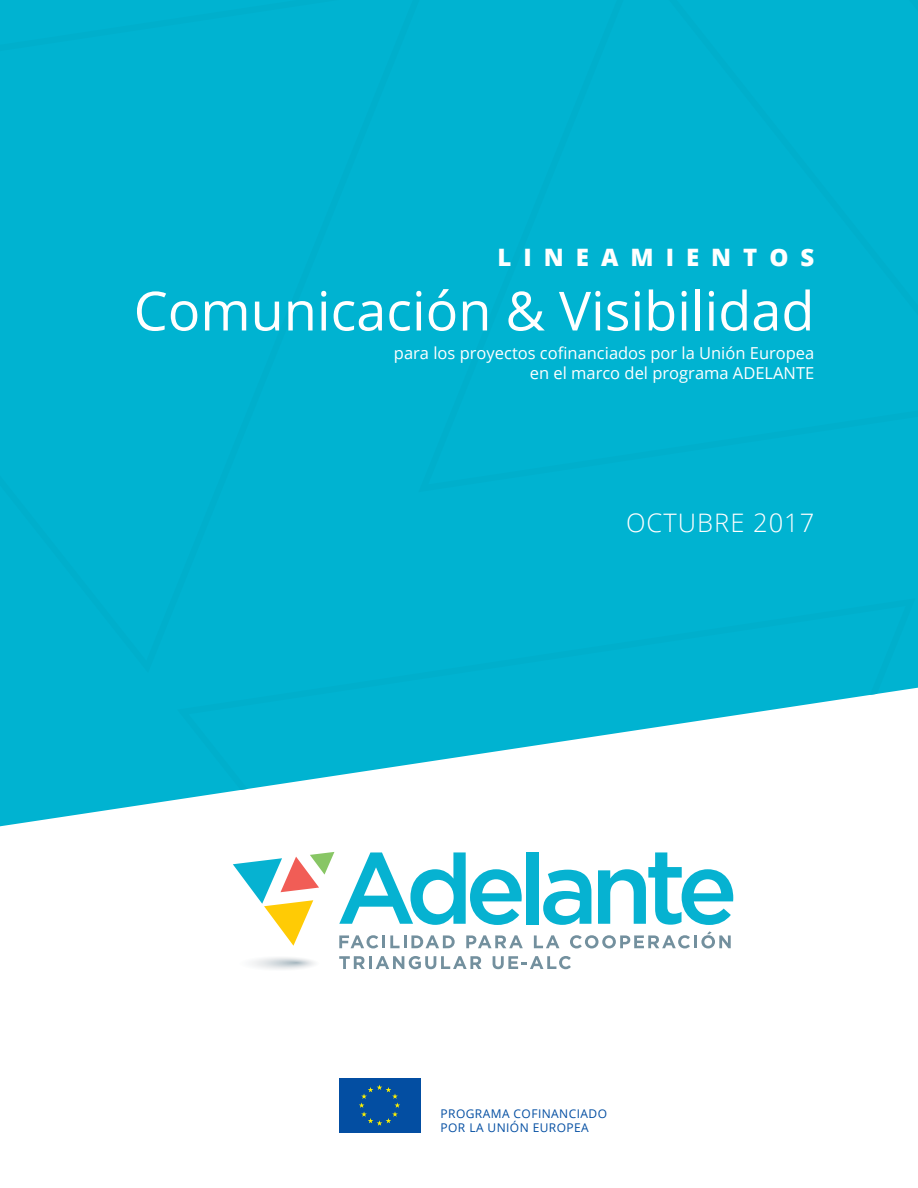
<style>
.page{position:relative;width:918px;height:1188px;background:#fff}
.page>*{position:absolute;margin:0;border:0;box-sizing:border-box;transform-origin:0 0}
.t1{font:54px "Open Sans";color:#fff}
.t2{font:300 25.5px "Open Sans";letter-spacing:.04em;color:#fff}
.t3{font:800 24px "Open Sans";letter-spacing:.5em;color:#fff}
.t4{font:16.5px/19.8px "Open Sans";color:#fff;text-align:right}
.t5{font:12px/14.4px "Open Sans";letter-spacing:.035em;color:#034ea2}
</style>
<div class="page">
<svg style="left:0;top:492px;width:918px;height:334px;fill:#00b3d1"></svg>
<svg style="left:177px;top:598px;width:739px;height:192px;fill:#00b3d1"></svg>
<div style="left:0;top:0;width:419px;height:673px;background:#00b3d1"></div>
<div style="left:418px;top:0;width:500px;height:492px;background:#00b3d1"></div>
<svg style="left:909px;top:0;width:9px;height:11px"></svg>
<svg style="left:252px;top:957px;width:63px;height:12px"></svg>
<svg style="left:534px;top:935px;width:25px;height:13px"></svg>
<svg style="left:570px;top:931px;width:161px;height:17px"></svg>
<svg style="left:339px;top:956px;width:142px;height:13px"></svg>
<svg style="left:493px;top:956px;width:78px;height:13px"></svg>
<svg style="left:233px;top:852px;width:290px;height:96px"></svg>
<div style="left:527px;top:852px;width:12px;height:73px;background:#06b2d1"></div>
<svg style="left:543px;top:870px;width:48px;height:55px"></svg>
<svg style="left:598px;top:852px;width:135px;height:73px"></svg>
<svg style="left:420px;top:1078px;width:1px;height:55px"></svg>
<div style="left:339px;top:1078px;width:81px;height:55px;background:#034ea2"></div>
<svg style="left:359px;top:1085px;width:41px;height:41px"></svg>
<h3 class="t3" style="left:498px;top:239px;width:318px">LINEAMIENTOS</h3>
<h1 class="t1" style="left:134px;top:274px;width:682px">Comunicación &amp; Visibilidad</h1>
<p class="t4" style="left:394px;top:342px;width:422px">para los proyectos cofinanciados por la Unión Europea en el marco del programa ADELANTE</p>
<h2 class="t2" style="left:626px;top:505px;width:190px">OCTUBRE 2017</h2>
<p class="t5" style="left:441px;top:1106px;width:168px">PROGRAMA COFINANCIADO<br>POR LA UNIÓN EUROPEA</p>
</div>
